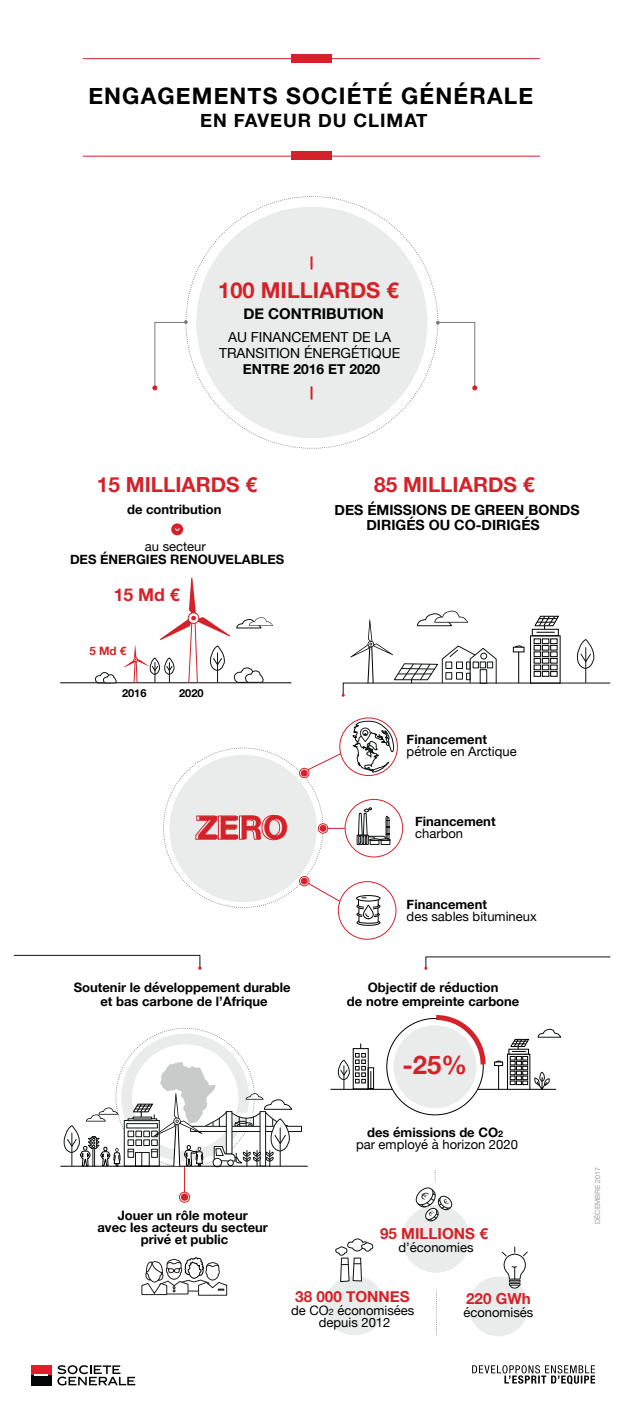
<style>
.page{position:relative;width:624px;height:1414px;background:#fff}
.page>*{position:absolute;margin:0;border:0;box-sizing:border-box;transform-origin:0 0}
.t1{font:700 32.5px "Helvetica Neue";color:#d32229}
.t2{font:700 25.6px "Helvetica Neue";color:#d32229}
.t3{font:700 22.8px "Helvetica Neue";letter-spacing:.05em;color:#000001}
.t4{font:700 21.8px "Helvetica Neue";color:#d32229}
.t5{font:700 20.8px "Helvetica Neue";color:#d32229}
.t6{font:700 18.5px "Helvetica Neue";letter-spacing:.05em;color:#000001}
.t7{font:700 17.6px "Helvetica Neue";color:#d32229}
.t8{font:700 15.2px "Helvetica Neue";color:#d32229}
.t9{font:700 14.9px "Helvetica Neue";color:#000001}
.t10{font:700 14.2px/15.1px "Helvetica Neue";color:#000001;text-align:center}
.t11{font:13.9px/16px "Helvetica Neue";color:#000001;text-align:center}
.t12{font:700 13.9px "Helvetica Neue";color:#000001}
.t13{font:700 13px/12px "Helvetica Neue";color:#000001;text-align:center}
.t14{font:13px/12.8px "Helvetica Neue";color:#000001;text-align:center}
.t15{font:700 11.6px "Helvetica Neue";color:#d32229}
.t16{font:700 11px "Helvetica Neue";color:#000001}
.t17{font:7.1px "Helvetica Neue";color:#999c9d}
.s1{font-weight:700}
.s2{font-weight:700;font-size:9px}
.s3{font-size:9px}
</style>
<div class="page">
<div style="left:121px;top:1033px;width:128px;height:128px;background:#e9ecea;border-radius:50%"></div>
<div style="left:132px;top:1044px;width:106px;height:106px;background:#fff;border-radius:50%"></div>
<hr style="left:83px;top:58px;width:456px;height:1px;background:#d32229">
<hr style="left:83px;top:156px;width:456px;height:1px;background:#d32229">
<div style="left:291px;top:54px;width:40px;height:8px;background:#d32229"></div>
<div style="left:291px;top:151px;width:40px;height:9px;background:#d32229"></div>
<div style="left:196px;top:207px;width:231px;height:231px;background:#e9ecea;border-radius:50%"></div>
<svg style="left:310px;top:386px;width:2px;height:13px"></svg>
<svg style="left:310px;top:256px;width:2px;height:13px"></svg>
<hr style="left:60px;top:682px;width:231px;height:1px;background:#000001">
<svg style="left:95px;top:672px;width:22px;height:12px"></svg>
<svg style="left:171px;top:523px;width:12px;height:12px"></svg>
<svg style="left:174px;top:525px;width:7px;height:7px"></svg>
<svg style="left:124px;top:578px;width:149px;height:106px"></svg>
<div style="left:169px;top:755px;width:148px;height:147px;background:#e9ecea;border-radius:50%"></div>
<svg style="left:195px;top:815px;width:90px;height:25px"></svg>
<div style="left:357px;top:835px;width:11px;height:10px;border:1px solid #111516"></div>
<div style="left:370px;top:840px;width:9px;height:5px;border:1px solid #111516"></div>
<div style="left:381px;top:840px;width:9px;height:5px;border:1px solid #111516"></div>
<svg style="left:358px;top:807px;width:33px;height:37px"></svg>
<div style="left:345px;top:799px;width:58px;height:58px;border:1px solid #d32229;border-radius:50%"></div>
<div style="left:339px;top:717px;width:59px;height:59px;border:1px solid #d32229;border-radius:50%"></div>
<div style="left:338px;top:881px;width:58px;height:58px;border:1px solid #d32229;border-radius:50%"></div>
<svg style="left:299px;top:753px;width:42px;height:26px"></svg>
<svg style="left:298px;top:875px;width:43px;height:27px"></svg>
<svg style="left:317px;top:823px;width:28px;height:11px"></svg>
<svg style="left:124px;top:1120px;width:4px;height:46px"></svg>
<div style="left:126px;top:1123px;width:32px;height:5px;border:1px solid #111516"></div>
<svg style="left:507px;top:1054px;width:3px;height:35px"></svg>
<svg style="left:495px;top:1060px;width:7px;height:29px"></svg>
<svg style="left:510px;top:1029px;width:51px;height:61px"></svg>
<div style="left:402px;top:1205px;width:68px;height:68px;background:#e9ecea;border-radius:50%"></div>
<div style="left:325px;top:1275px;width:59px;height:60px;background:#e9ecea;border-radius:50%"></div>
<div style="left:468px;top:1276px;width:60px;height:60px;background:#e9ecea;border-radius:50%"></div>
<svg style="left:436px;top:1291px;width:1px;height:45px"></svg>
<svg style="left:13px;top:954px;width:189px;height:16px"></svg>
<svg style="left:424px;top:956px;width:186px;height:14px"></svg>
<svg style="left:62px;top:1107px;width:59px;height:59px"></svg>
<hr style="left:330px;top:1089px;width:226px;height:1px;background:#000001">
<svg style="left:349px;top:721px;width:45px;height:55px"></svg>
<svg style="left:501px;top:1247px;width:27px;height:42px"></svg>
<svg style="left:415px;top:1187px;width:37px;height:35px"></svg>
<svg style="left:335px;top:1239px;width:38px;height:43px"></svg>
<svg style="left:57px;top:1365px;width:78px;height:20px"></svg>
<div style="left:31px;top:1365px;width:20px;height:10px;background:#e41d2e"></div>
<div style="left:31px;top:1375px;width:20px;height:10px;background:#030507"></div>
<svg style="left:35px;top:1375px;width:13px;height:1px"></svg>
<hr style="left:60px;top:1166px;width:247px;height:1px;background:#000001">
<svg style="left:292px;top:1126px;width:10px;height:6px"></svg>
<svg style="left:128px;top:1062px;width:164px;height:141px"></svg>
<svg style="left:383px;top:1015px;width:105px;height:101px"></svg>
<div style="left:367px;top:1067px;width:7px;height:22px;border:1px solid #000001"></div>
<svg style="left:337px;top:1043px;width:34px;height:46px"></svg>
<svg style="left:472px;top:1365px;width:123px;height:19px"></svg>
<svg style="left:141px;top:1257px;width:86px;height:39px"></svg>
<svg style="left:152px;top:320px;width:36px;height:71px"></svg>
<svg style="left:436px;top:321px;width:42px;height:70px"></svg>
<div style="left:356px;top:895px;width:24px;height:6px;border:1px solid #000001;border-radius:50%"></div>
<svg style="left:356px;top:897px;width:25px;height:43px"></svg>
<svg style="left:341px;top:611px;width:269px;height:86px"></svg>
<h3 class="t3" style="left:88px;top:78px;width:446px">ENGAGEMENTS SOCIÉTÉ GÉNÉRALE</h3>
<h3 class="t6" style="left:200px;top:106px;width:229px">EN FAVEUR DU CLIMAT</h3>
<h3 class="t4" style="left:218px;top:273px;width:182px">100 MILLIARDS €</h3>
<p class="t9" style="left:243px;top:301px;width:142px">DE CONTRIBUTION</p>
<p class="t11" style="left:219px;top:330px;width:183px">AU FINANCEMENT DE LA<br>TRANSITION ÉNERGÉTIQUE</p>
<p class="t12" style="left:243px;top:358px;width:139px">ENTRE 2016 ET 2020</p>
<h3 class="t5" style="left:97px;top:468px;width:161px">15 MILLIARDS €</h3>
<p class="t13" style="left:127px;top:503px;width:96px">de contribution</p>
<p class="t14" style="left:145px;top:540px;width:62px">au secteur</p>
<p class="t13" style="left:70px;top:553px;width:216px">DES ÉNERGIES RENOUVELABLES</p>
<h3 class="t7" style="left:114px;top:581px;width:67px">15 Md €</h3>
<p class="t15" style="left:89px;top:642px;width:38px">5 Md €</p>
<p class="t16" style="left:122px;top:684px;width:26px">2016</p>
<p class="t16" style="left:179px;top:684px;width:26px">2020</p>
<h1 class="t1" style="left:197px;top:802px;width:92px">ZERO</h1>
<h3 class="t5" style="left:374px;top:468px;width:161px">85 MILLIARDS €</h3>
<p class="t10" style="left:334px;top:503px;width:246px">DES ÉMISSIONS DE GREEN BONDS<br>DIRIGÉS OU CO-DIRIGÉS</p>
<p class="t13" style="left:406px;top:734px;width:82px">Financement</p>
<p class="t14" style="left:406px;top:746px;width:112px">pétrole en Arctique</p>
<p class="t13" style="left:415px;top:815px;width:82px">Financement</p>
<p class="t14" style="left:415px;top:827px;width:49px">charbon</p>
<p class="t13" style="left:406px;top:899px;width:82px">Financement</p>
<p class="t14" style="left:406px;top:911px;width:132px">des sables bitumineux</p>
<p class="t13" style="left:74px;top:981px;width:218px;line-height:14px">Soutenir le développement durable et bas carbone de l’Afrique</p>
<p class="t13" style="left:97px;top:1210px;width:172px">Jouer un rôle moteur<br>avec les acteurs du secteur privé et public</p>
<p class="t13" style="left:347px;top:981px;width:174px;line-height:13.9px">Objectif de réduction<br>de notre empreinte carbone</p>
<h2 class="t2" style="left:402px;top:1044px;width:66px">-25%</h2>
<p class="t14" style="left:356px;top:1127px;width:163px;line-height:12px"><span class="s1">des émissions de CO</span><span class="s2">2<br></span>par employé à horizon 2020</p>
<p class="t8" style="left:380px;top:1221px;width:109px">95 MILLIONS €</p>
<p class="t14" style="left:398px;top:1242px;width:76px">d’économies</p>
<p class="t8" style="left:295px;top:1284px;width:116px">38 000 TONNES</p>
<p class="t14" style="left:291px;top:1304px;width:125px">de CO<span class="s3">2</span> économisées depuis 2012</p>
<p class="t8" style="left:466px;top:1286px;width:66px">220 GWh</p>
<p class="t14" style="left:463px;top:1306px;width:72px">économisés</p>
<p class="t17" style="left:592px;top:1224px;width:58px;rotate:-90deg">DÉCEMBRE 2017</p>
</div>
